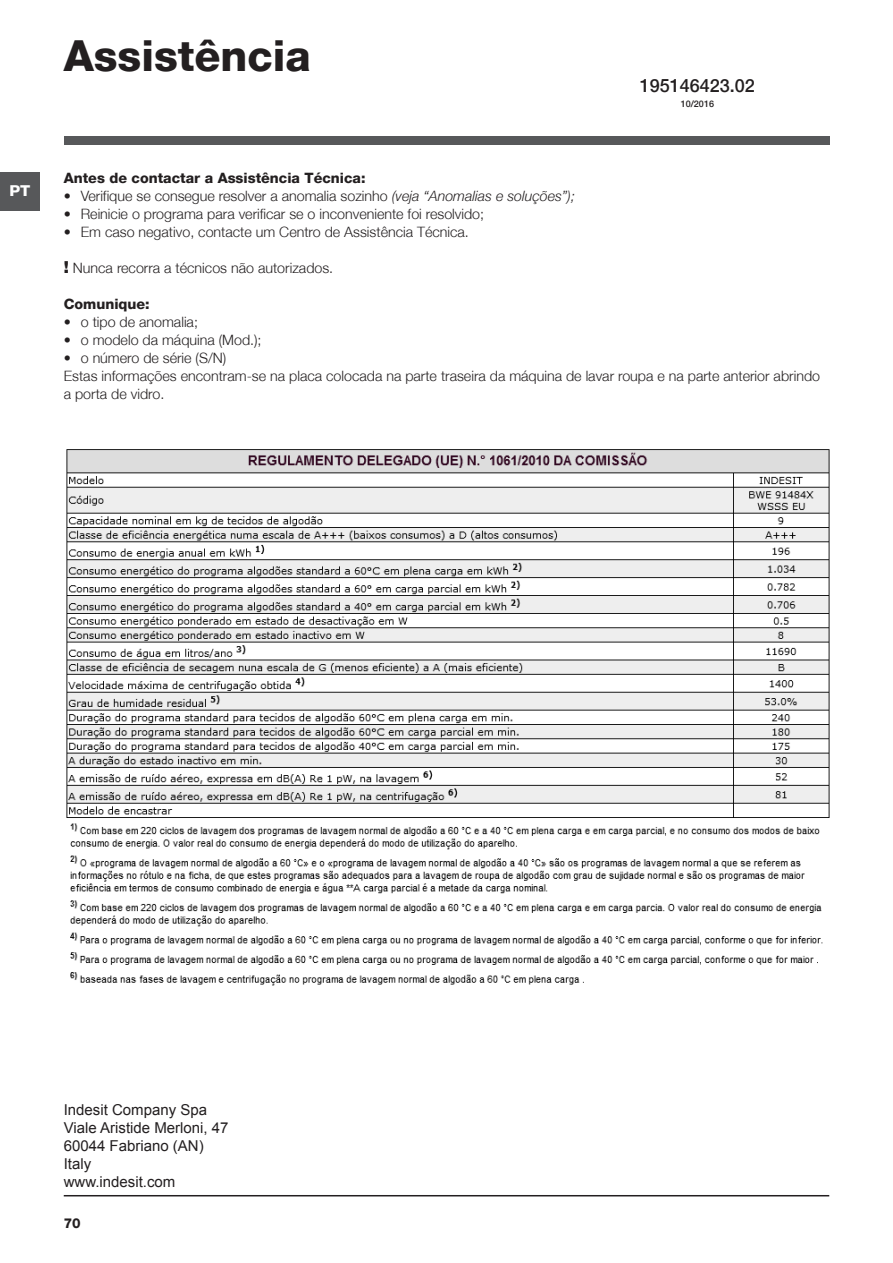
<style>
.page{position:relative;width:893px;height:1263px;background:#fff}
.page>*{position:absolute;margin:0;border:0;box-sizing:border-box;transform-origin:0 0}
.Titolo{font:800 42.75px "Helvetica Neue";color:#231f20}
.Corpo_testo{font:500 18px "Helvetica Neue";color:#231f20}
.t1{font:15px "Arial";color:#231f20}
.t2{font:800 15px "Helvetica Neue";color:#fff;scale:1.05 1}
.Corpo_testo-2{font:300 14.25px/18px "Helvetica Neue";color:#231f20}
.titolletto_piccolo{font:800 14.25px "Helvetica Neue";color:#231f20}
.t3{font:800 13.5px "Helvetica Neue";color:#231f20}
.Corpo_testo-3{font:500 9px "Helvetica Neue";color:#231f20}
.s1{font-style:italic}
.s2{font-weight:900;font-size:16.5px}
</style>
<div class="page">
<hr style="left:64px;top:1195px;width:765px;height:1px;background:#231f20">
<div style="left:0;top:172px;width:40px;height:38px;background:#57585a"></div>
<div style="left:64px;top:136px;width:765px;height:9px;background:#57585a"></div>
<img style="left:66px;top:449px;width:764px;height:537px">
<p class="t2" style="left:9px;top:182px;width:21px">PT</p>
<p class="Titolo" style="left:64px;top:30px;width:249px">Assistência</p>
<p class="Corpo_testo" style="left:640px;top:75px;width:117px">195146423.02</p>
<p class="Corpo_testo-3" style="left:681px;top:98px;width:35px">10/2016</p>
<p class="titolletto_piccolo" style="left:64px;top:170px;width:303px">Antes de contactar a Assistência Técnica:</p>
<p class="Corpo_testo-2" style="left:64px;top:187px;width:513px"><span class="s1">•</span> Verifique se consegue resolver a anomalia sozinho <span class="s1">(veja “Anomalias e soluções”);</span></p>
<p class="Corpo_testo-2" style="left:64px;top:205px;width:422px">• Reinicie o programa para verificar se o inconveniente foi resolvido;</p>
<p class="Corpo_testo-2" style="left:64px;top:223px;width:407px">• Em caso negativo, contacte um Centro de Assistência Técnica.</p>
<p class="Corpo_testo-2" style="left:64px;top:259px;width:271px"><span class="s2">!</span> Nunca recorra a técnicos não autorizados.</p>
<p class="titolletto_piccolo" style="left:64px;top:296px;width:88px">Comunique:</p>
<p class="Corpo_testo-2" style="left:64px;top:313px;width:136px">• o tipo de anomalia;</p>
<p class="Corpo_testo-2" style="left:64px;top:331px;width:199px">• o modelo da máquina (Mod.);</p>
<p class="Corpo_testo-2" style="left:64px;top:349px;width:164px">• o número de série (S/N)</p>
<p class="Corpo_testo-2" style="left:64px;top:367px;width:758px">Estas informações encontram-se na placa colocada na parte traseira da máquina de lavar roupa e na parte anterior abrindo a porta de vidro.</p>
<p class="t1" style="left:64px;top:1100px;width:145px">Indesit Company Spa</p>
<p class="t1" style="left:64px;top:1118px;width:166px">Viale Aristide Merloni, 47</p>
<p class="t1" style="left:64px;top:1136px;width:142px">60044 Fabriano (AN)</p>
<p class="t1" style="left:64px;top:1154px;width:29px">Italy</p>
<p class="t1" style="left:64px;top:1172px;width:113px">www.indesit.com</p>
<p class="t3" style="left:64px;top:1215px;width:19px">70</p>
</div>
